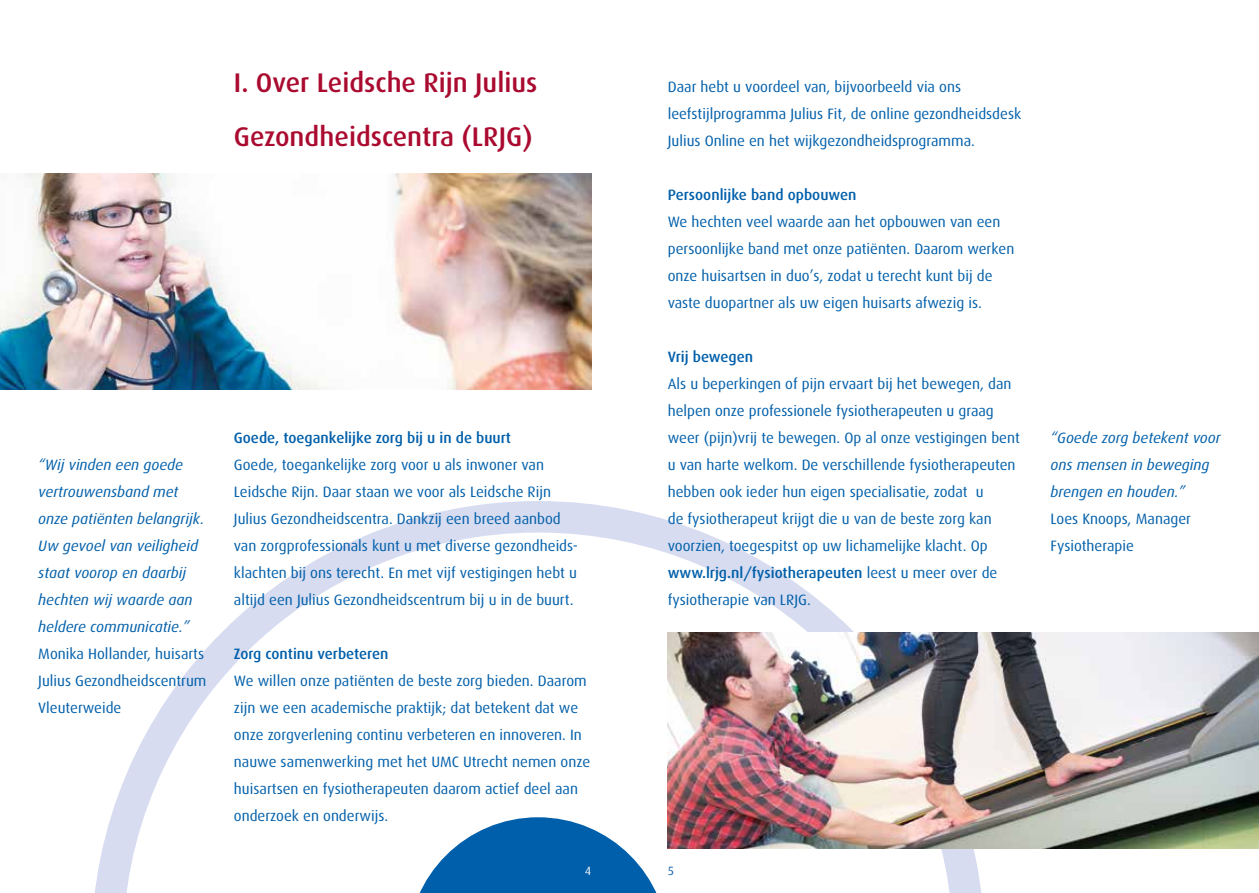
<style>
.page{position:relative;width:1259px;height:893px;background:#fff}
.page>*{position:absolute;margin:0;border:0;box-sizing:border-box;transform-origin:0 0}
.t1{font:500 27px/54px "Dax";color:#aa0a2f}
.t2{font:15px/27px "Dax";color:#005faa}
.t3{font:italic 15px/27px "Dax";color:#005faa}
.t4{font:500 15px "Dax";color:#005faa}
.t5{font:12px "Dax";color:#1160ab}
.t6{font:12px "Dax";color:#fff}
.s1{font-weight:500}
</style>
<div class="page">
<svg style="left:95px;top:501px;width:889px;height:392px"></svg>
<svg style="left:390px;top:799px;width:296px;height:94px"></svg>
<img style="left:0;top:173px;width:591px;height:216px">
<img style="left:668px;top:632px;width:591px;height:216px">
<h1 class="t1" style="left:234px;top:56px;width:305px">I. Over Leidsche Rijn Julius<br>Gezondheidscentra (LRJG)</h1>
<p class="t3" style="left:38px;top:452px;width:167px">“Wij vinden een goede vertrouwensband met onze patiënten belangrijk.<br>Uw gevoel van veiligheid staat voorop en daarbij hechten wij waarde aan heldere communicatie.”</p>
<p class="t2" style="left:38px;top:641px;width:170px">Monika Hollander, huisarts<br>Julius Gezondheidscentrum<br>Vleuterweide</p>
<p class="t4" style="left:234px;top:430px;width:279px">Goede, toegankelijke zorg bij u in de buurt</p>
<p class="t2" style="left:234px;top:452px;width:345px">Goede, toegankelijke zorg voor u als inwoner van Leidsche Rijn. Daar staan we voor als Leidsche Rijn Julius Gezondheidscentra. Dankzij een breed aanbod van zorgprofessionals kunt u met diverse gezondheids&shy;klachten bij ons terecht. En met vijf vestigingen hebt u altijd een Julius Gezondheidscentrum bij u in de buurt.</p>
<p class="t4" style="left:234px;top:646px;width:156px">Zorg continu verbeteren</p>
<p class="t2" style="left:234px;top:668px;width:358px">We willen onze patiënten de beste zorg bieden. Daarom zijn we een academische praktijk; dat betekent dat we onze zorgverlening continu verbeteren en innoveren. In nauwe samenwerking met het UMC Utrecht nemen onze huisartsen en fysiotherapeuten daarom actief deel aan onderzoek en onderwijs.</p>
<p class="t6" style="left:585px;top:864px;width:8px">4</p>
<p class="t2" style="left:668px;top:74px;width:355px">Daar hebt u voordeel van, bijvoorbeeld via ons leefstijlprogramma Julius Fit, de online gezondheidsdesk<br>Julius Online en het wijkgezondheidsprogramma.</p>
<p class="t4" style="left:668px;top:187px;width:190px">Persoonlijke band opbouwen</p>
<p class="t2" style="left:668px;top:209px;width:348px">We hechten veel waarde aan het opbouwen van een persoonlijke band met onze patiënten. Daarom werken onze huisartsen in duo’s, zodat u terecht kunt bij de vaste duopartner als uw eigen huisarts afwezig is.</p>
<p class="t4" style="left:668px;top:349px;width:87px">Vrij bewegen</p>
<p class="t2" style="left:668px;top:371px;width:354px">Als u beperkingen of pijn ervaart bij het bewegen, dan helpen onze professionele fysiotherapeuten u graag weer (pijn)vrij te bewegen. Op al onze vestigingen bent u van harte welkom. De verschillende fysiotherapeuten hebben ook ieder hun eigen specialisatie, zodat u<br>de fysiotherapeut krijgt die u van de beste zorg kan voorzien, toegespitst op uw lichamelijke klacht. Op <span class="s1">www.lrjg.nl/fysiotherapeuten</span> leest u meer over de fysiotherapie van LRJG.</p>
<p class="t3" style="left:1050px;top:425px;width:172px">“Goede zorg betekent voor ons mensen in beweging brengen en houden.”</p>
<p class="t2" style="left:1050px;top:506px;width:142px">Loes Knoops, Manager<br>Fysiotherapie</p>
<p class="t5" style="left:668px;top:864px;width:8px">5</p>
</div>
